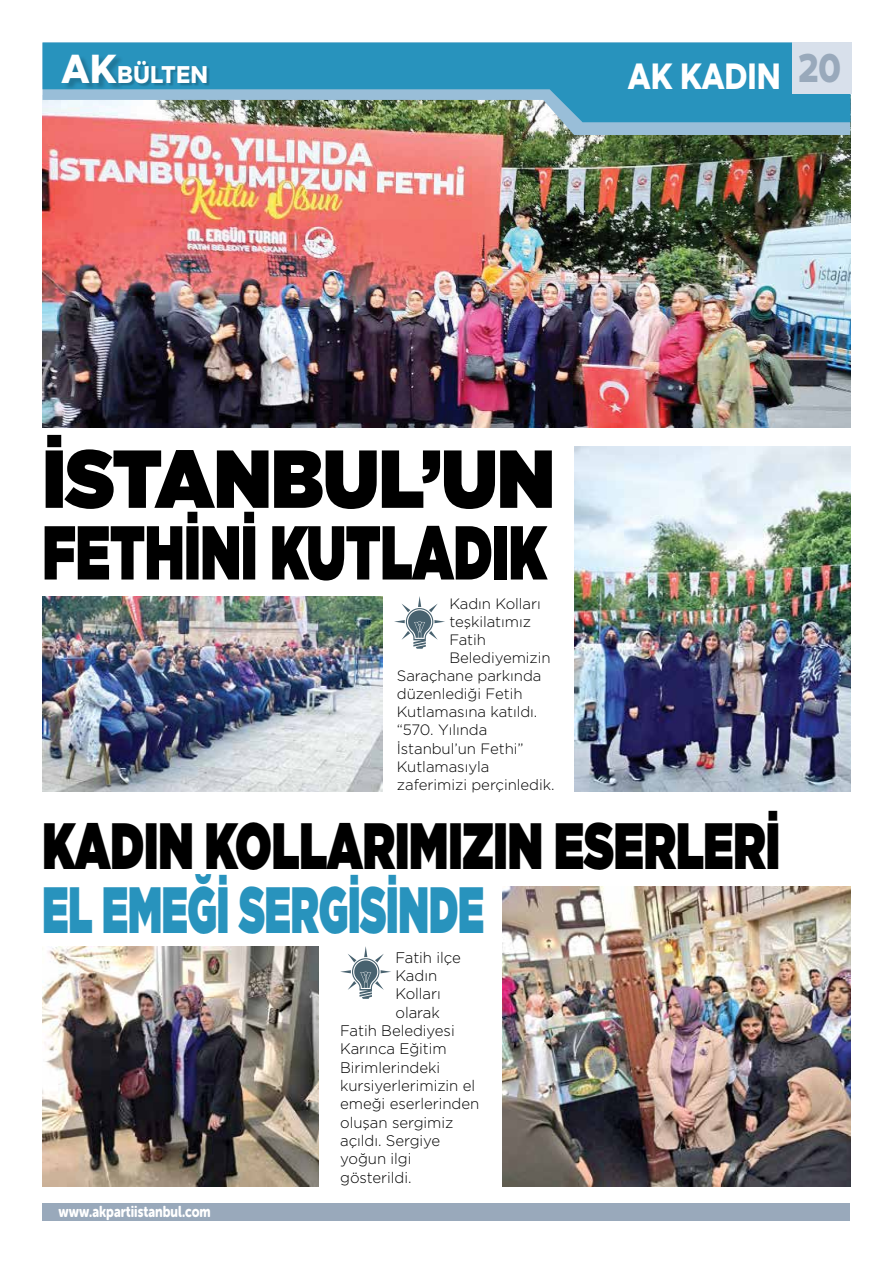
<style>
.page{position:relative;width:893px;height:1263px;background:#fff}
.page>*{position:absolute;margin:0;border:0;box-sizing:border-box;transform-origin:0 0}
.t1{font:900 81.9px "Gotham";letter-spacing:-.005em;color:#000;scale:.9 1}
.t2{font:900 76.2px "Gotham";letter-spacing:-.005em;color:#000;scale:.68 1}
.t3{font:900 65.4px "Gotham";letter-spacing:-.005em;color:#000;scale:.69 1}
.t4{font:900 65.4px "Gotham";letter-spacing:-.005em;color:#2893bd;scale:.6 1}
.t5{font:900 34.95px "Helios Antique";color:#fff;scale:.8 1}
.t6{font:900 23.1px "Helios Antique";color:#fff;scale:.88 1}
.t7{font:15.6px "Museo Sans Rounded 900";color:#fff;scale:.8 1}
.t8{font:300 15.3px "Gotham";letter-spacing:-.005em;color:#000}
.t9{font:300 15px "Gotham";letter-spacing:-.005em;color:#000}
.s1{font-size:38.7px}
</style>
<div class="page">
<img style="left:43px;top:135px;width:807px;height:292px">
<img style="left:43px;top:122px;width:807px;height:13px">
<div style="left:43px;top:1203px;width:807px;height:17px;background:#99a9bb"></div>
<svg style="left:43px;top:43px;width:807px;height:79px;background:#4a9ab5"></svg>
<div style="left:792px;top:43px;width:59px;height:51px;background:#d8e0eb"></div>
<div style="left:63px;top:56px;width:62px;height:35px;background:#000;opacity:.2"></div>
<div style="left:119px;top:62px;width:91px;height:25px;background:#000;opacity:.2"></div>
<img style="left:574px;top:447px;width:276px;height:345px">
<img style="left:43px;top:596px;width:340px;height:196px">
<img style="left:43px;top:947px;width:276px;height:239px">
<img style="left:502px;top:887px;width:348px;height:299px">
<svg style="left:394px;top:596px;width:51px;height:53px"></svg>
<svg style="left:340px;top:946px;width:51px;height:53px"></svg>
<h3 class="t6" style="left:62px;top:60px;width:168px"><span class="s1">AK</span>BÜLTEN</h3>
<h3 class="t5" style="left:628px;top:54px;width:268px">AK KADIN <sup>20</sup></h3>
<h1 class="t1" style="left:43px;top:420px;width:571px">İSTANBUL’UN</h1>
<h2 class="t2" style="left:43px;top:498px;width:743px">FETHİNİ KUTLADIK</h2>
<p class="t9" style="left:449px;top:595px;width:93px">Kadın Kolları</p>
<p class="t9" style="left:449px;top:613px;width:83px">teşkilatımız</p>
<p class="t9" style="left:449px;top:631px;width:38px">Fatih</p>
<p class="t9" style="left:449px;top:649px;width:103px">Belediyemizin</p>
<p class="t9" style="left:397px;top:667px;width:146px">Saraçhane parkında</p>
<p class="t9" style="left:397px;top:685px;width:127px">düzenlediği Fetih</p>
<p class="t9" style="left:397px;top:703px;width:142px">Kutlamasına katıldı.</p>
<p class="t9" style="left:397px;top:721px;width:92px">“570. Yılında</p>
<p class="t9" style="left:397px;top:739px;width:128px">İstanbul’un Fethi”</p>
<p class="t9" style="left:397px;top:757px;width:94px">Kutlamasıyla</p>
<p class="t9" style="left:397px;top:775px;width:159px">zaferimizi perçinledik.</p>
<h3 class="t3" style="left:43px;top:799px;width:1070px">KADIN KOLLARIMIZIN ESERLERİ</h3>
<h3 class="t4" style="left:43px;top:863px;width:738px">EL EMEĞİ SERGİSİNDE</h3>
<p class="t7" style="left:59px;top:1203px;width:192px">www.akpartiistanbul.com</p>
<p class="t8" style="left:395px;top:947px;width:67px">Fatih ilçe</p>
<p class="t8" style="left:395px;top:966px;width:43px">Kadın</p>
<p class="t8" style="left:395px;top:984px;width:47px">Kolları</p>
<p class="t8" style="left:395px;top:1002px;width:46px">olarak</p>
<p class="t8" style="left:340px;top:1021px;width:116px">Fatih Belediyesi</p>
<p class="t8" style="left:340px;top:1039px;width:108px">Karınca Eğitim</p>
<p class="t8" style="left:340px;top:1058px;width:102px">Birimlerindeki</p>
<p class="t8" style="left:340px;top:1076px;width:137px">kursiyerlerimizin el</p>
<p class="t8" style="left:340px;top:1094px;width:141px">emeği eserlerinden</p>
<p class="t8" style="left:340px;top:1113px;width:115px">oluşan sergimiz</p>
<p class="t8" style="left:340px;top:1131px;width:102px">açıldı. Sergiye</p>
<p class="t8" style="left:340px;top:1149px;width:73px">yoğun ilgi</p>
<p class="t8" style="left:340px;top:1168px;width:73px">gösterildi.</p>
</div>
